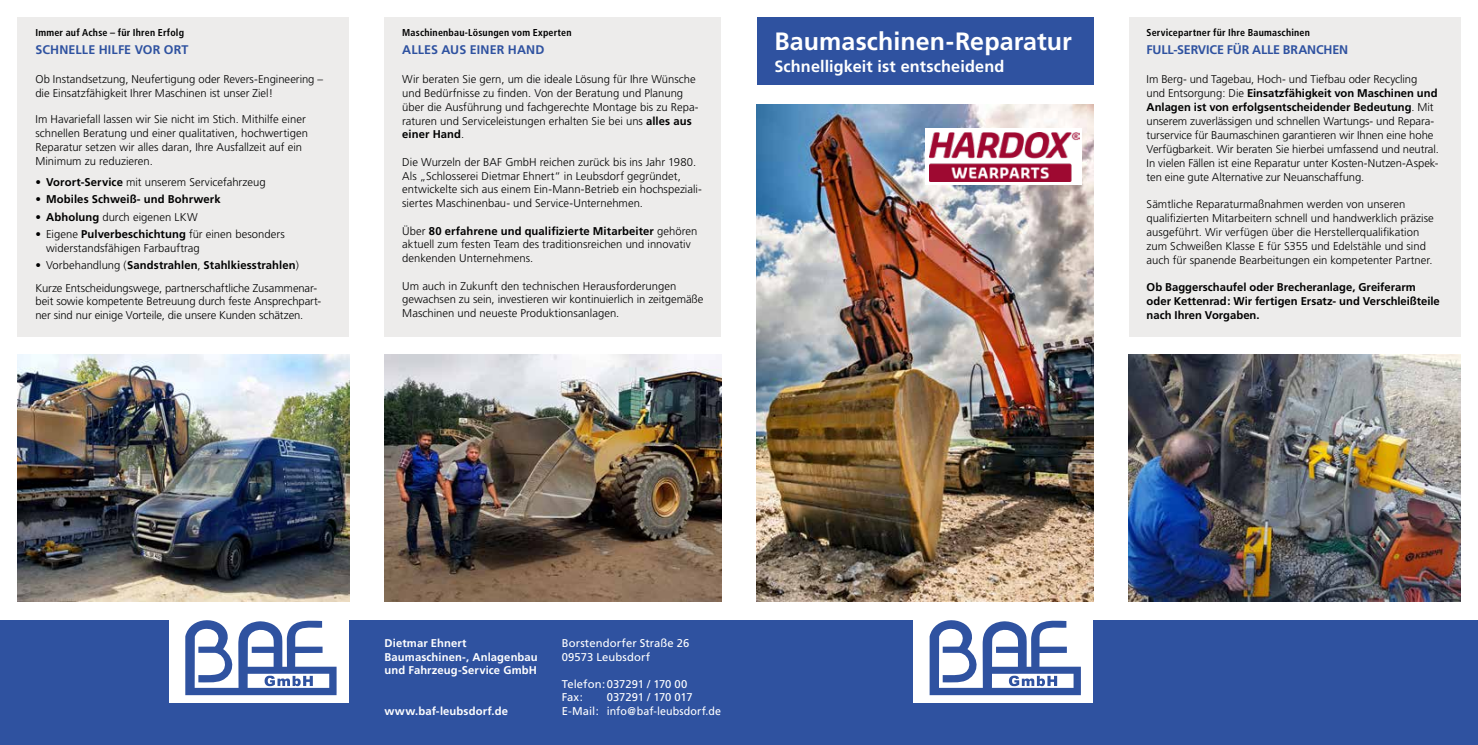
<style>
.page{position:relative;width:1478px;height:745px;background:#fff}
.page>*{position:absolute;margin:0;border:0;box-sizing:border-box;transform-origin:0 0}
.t1{font:700 25px "Frutiger";letter-spacing:.005em;color:#fff}
.t2{font:700 16.25px "Frutiger";letter-spacing:.01em;color:#fff}
.t3{font:700 12.5px "Frutiger";letter-spacing:.005em;color:#2f52a0}
.t4{font:700 12.5px "Frutiger";letter-spacing:-.015em;color:#2f52a0}
.t5{font:300 11.25px/13.8px "Frutiger";color:#000}
.t6{font:700 11.25px/13.9px "Frutiger";color:#000}
.t7{font:11.25px/13.5px "Frutiger";letter-spacing:.005em;color:#fff}
.t8{font:700 11.25px/13.5px "Frutiger";letter-spacing:.01em;color:#fff}
.t9{font:700 condensed 10px "Frutiger";letter-spacing:.02em;color:#000}
.s1{font-weight:700}
.s2{font-weight:300}
</style>
<div class="page">
<div style="left:0;top:620px;width:1478px;height:124px;background:#2f52a0"></div>
<div style="left:913px;top:606px;width:180px;height:96px;background:#fff"></div>
<svg style="left:929px;top:620px;width:152px;height:74px"></svg>
<div style="left:169px;top:606px;width:180px;height:96px;background:#fff"></div>
<svg style="left:185px;top:620px;width:151px;height:74px"></svg>
<img style="left:756px;top:104px;width:337px;height:496px">
<div style="left:756px;top:18px;width:337px;height:67px;background:#2f52a0"></div>
<img style="left:18px;top:354px;width:331px;height:247px">
<div style="left:384px;top:18px;width:337px;height:319px;background:#edeceb"></div>
<div style="left:18px;top:18px;width:331px;height:319px;background:#edeceb"></div>
<div style="left:925px;top:128px;width:156px;height:57px;background:#fff"></div>
<img style="left:929px;top:132px;width:150px;height:50px">
<img style="left:384px;top:354px;width:337px;height:247px">
<img style="left:1129px;top:354px;width:331px;height:247px">
<div style="left:1129px;top:18px;width:331px;height:319px;background:#edeceb"></div>
<p class="t9" style="left:35px;top:26px;width:150px">Immer auf Achse – für Ihren Erfolg</p>
<p class="t3" style="left:35px;top:43px;width:155px">SCHNELLE HILFE VOR ORT</p>
<p class="t5" style="left:35px;top:73px;width:289px">Ob Instandsetzung, Neufertigung oder Revers-Engineering – die Einsatzfähigkeit Ihrer Maschinen ist unser Ziel!</p>
<p class="t5" style="left:35px;top:113px;width:274px">Im Havariefall lassen wir Sie nicht im Stich. Mithilfe einer schnellen Beratung und einer qualitativen, hochwertigen Reparatur setzen wir alles daran, Ihre Ausfallzeit auf ein Minimum zu reduzieren.</p>
<p class="t5" style="left:35px;top:175px;width:232px">• <span class="s1">Vorort-Service</span> mit unserem Servicefahrzeug</p>
<p class="t6" style="left:35px;top:192px;width:187px"><span class="s2">•</span> Mobiles Schweiß- und Bohrwerk</p>
<p class="t5" style="left:35px;top:210px;width:164px">• <span class="s1">Abholung</span> durch eigenen LKW</p>
<p class="t5" style="left:46px;top:227px;width:240px;text-indent:-11px">• Eigene <span class="s1">Pulverbeschichtung</span> für einen besonders widerstandsfähigen Farbauftrag</p>
<p class="t5" style="left:35px;top:254px;width:283px;line-height:22.5px">• Vorbehandlung (<span class="s1">Sandstrahlen</span>, <span class="s1">Stahlkiesstrahlen</span>)<br>Kurze Entscheidungswege, partnerschaftliche Zusammenar-</p>
<p class="t5" style="left:35px;top:294px;width:287px">beit sowie kompetente Betreuung durch feste Ansprechpart&shy;ner sind nur einige Vorteile, die unsere Kunden schätzen.</p>
<p class="t9" style="left:402px;top:26px;width:171px">Maschinenbau-Lösungen vom Experten</p>
<p class="t3" style="left:402px;top:43px;width:144px">ALLES AUS EINER HAND</p>
<p class="t5" style="left:402px;top:73px;width:298px">Wir beraten Sie gern, um die ideale Lösung für Ihre Wünsche und Bedürfnisse zu finden. Von der Beratung und Planung über die Ausführung und fachgerechte Montage bis zu Repa&shy;raturen und Serviceleistungen erhalten Sie bei uns <span class="s1">alles aus einer Hand</span>.</p>
<p class="t5" style="left:402px;top:155px;width:301px">Die Wurzeln der BAF GmbH reichen zurück bis ins Jahr 1980.<br>Als „Schlosserei Dietmar Ehnert“ in Leubsdorf gegründet, entwickelte sich aus einem Ein-Mann-Betrieb ein hochspeziali&shy;siertes Maschinenbau- und Service-Unternehmen.</p>
<p class="t5" style="left:402px;top:224px;width:297px">Über <span class="s1">80 erfahrene und qualifizierte Mitarbeiter</span> gehören aktuell zum festen Team des traditionsreichen und innovativ denkenden Unternehmens.</p>
<p class="t5" style="left:402px;top:279px;width:303px">Um auch in Zukunft den technischen Herausforderungen gewachsen zu sein, investieren wir kontinuierlich in zeitgemäße<br>Maschinen und neueste Produktionsanlagen.</p>
<h1 class="t1" style="left:774px;top:27px;width:299px">Baumaschinen-Reparatur</h1>
<h2 class="t2" style="left:774px;top:57px;width:231px">Schnelligkeit ist entscheidend</h2>
<p class="t9" style="left:1146px;top:26px;width:165px">Servicepartner für Ihre Baumaschinen</p>
<p class="t4" style="left:1146px;top:43px;width:203px">FULL-SERVICE FÜR ALLE BRANCHEN</p>
<p class="t5" style="left:1146px;top:73px;width:294px">Im Berg- und Tagebau, Hoch- und Tiefbau oder Recycling<br>und Entsorgung: Die <span class="s1">Einsatzfähigkeit von Maschinen und Anlagen ist von erfolgsentscheidender Bedeutung</span>. Mit unserem zuverlässigen und schnellen Wartungs- und Repara&shy;turservice für Baumaschinen garantieren wir Ihnen eine hohe Verfügbarkeit. Wir beraten Sie hierbei umfassend und neutral.<br>In vielen Fällen ist eine Reparatur unter Kosten-Nutzen-Aspek&shy;ten eine gute Alternative zur Neuanschaffung.</p>
<p class="t5" style="left:1146px;top:197px;width:289px">Sämtliche Reparaturmaßnahmen werden von unseren qualifizierten Mitarbeitern schnell und handwerklich präzise ausgeführt. Wir verfügen über die Herstellerqualifikation zum Schweißen Klasse E für S355 und Edelstähle und sind auch für spanende Bearbeitungen ein kompetenter Partner.</p>
<p class="t6" style="left:1146px;top:280px;width:295px">Ob Baggerschaufel oder Brecheranlage, Greiferarm oder Kettenrad: Wir fertigen Ersatz- und Verschleißteile nach Ihren Vorgaben.</p>
<p class="t8" style="left:384px;top:636px;width:155px">Dietmar Ehnert<br>Baumaschinen-, Anlagenbau und Fahrzeug-Service GmbH</p>
<p class="t8" style="left:384px;top:703px;width:125px">www.baf-leubsdorf.de</p>
<p class="t7" style="left:562px;top:636px;width:129px">Borstendorfer Straße 26<br>09573 Leubsdorf</p>
<p class="t7" style="left:562px;top:676px;width:127px">Telefon: 037291 / 170 00<br>Fax:</p>
<p class="t7" style="left:562px;top:690px;width:161px;text-indent:45px">037291 / 170 017<br>E-Mail: info@baf-leubsdorf.de</p>
</div>
